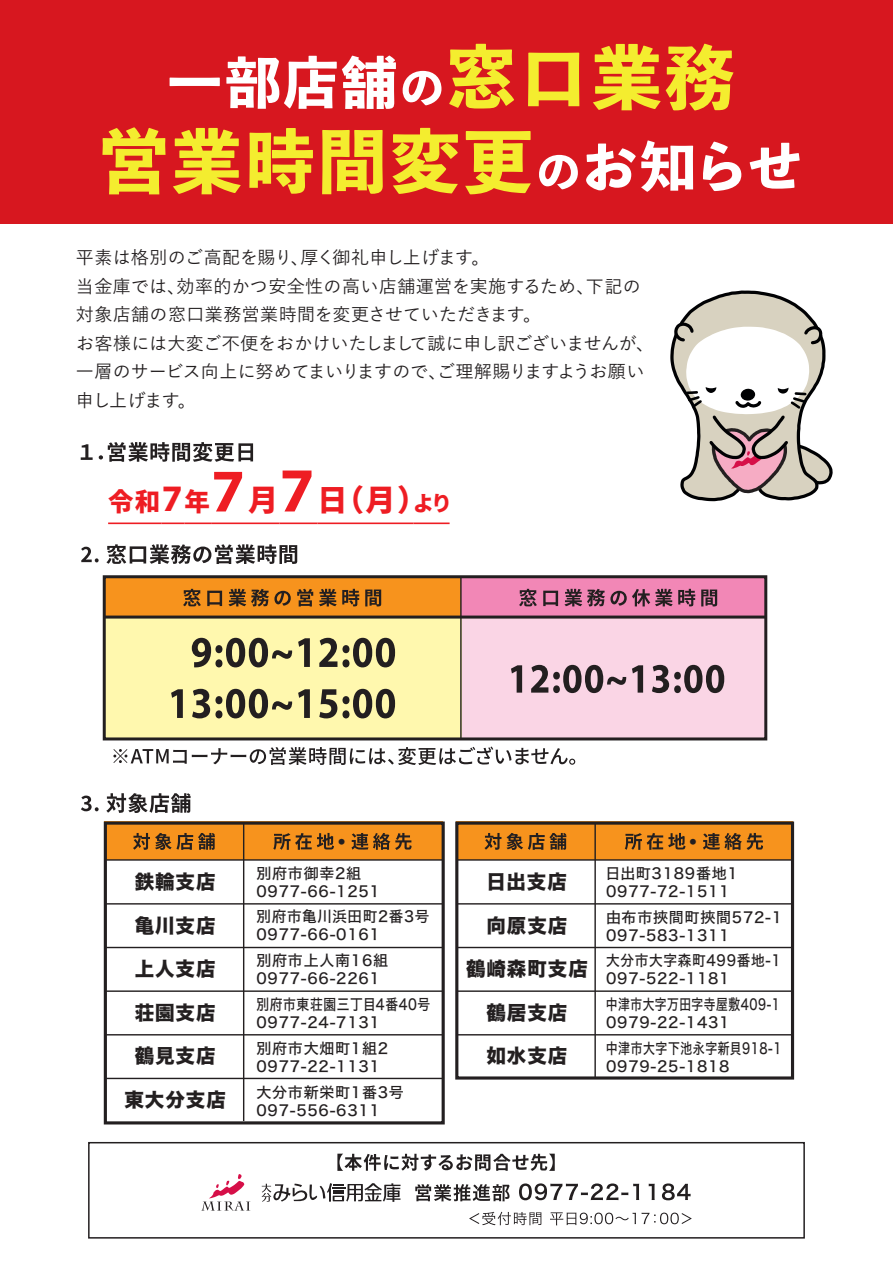
<style>
.page{position:relative;width:893px;height:1263px;background:#fff}
.page>*{position:absolute;margin:0;border:0;box-sizing:border-box;transform-origin:0 0}
.t1{font:800 30px "Source Han Sans JP";color:#ee1d23}
.t2{font:800 25.5px "Source Han Sans JP";color:#ee1d23}
.t3{font:19.5px "Hiragino Sans W8";letter-spacing:.05em;color:#231f20}
.t4{font:19.2px "Hiragino Sans W8";color:#231f20}
.t5{font:500 18px/28.5px "Yu Go";letter-spacing:.005em;color:#231f20}
.t6{font:15px/18px "Hiragino Sans W5";letter-spacing:.05em;color:#231f20}
.t7{font:15px/18px "Hiragino Sans W5";letter-spacing:.05em;color:#231f20;scale:.78 1}
.t8{font:15px/18px "Hiragino Sans W5";letter-spacing:.05em;color:#231f20;scale:.79 1}
.t9{font:15px/18px "Hiragino Sans W5";letter-spacing:.05em;color:#231f20;scale:.85 1}
.t10{font:15px/18px "Hiragino Sans W5";letter-spacing:.05em;color:#231f20;scale:.91 1}
.s1{font-family:"Myriad Pro";font-weight:700;font-size:60.9px}
.s2{font-family:"Myriad Pro";font-weight:700;font-size:63px}
.s3{font-size:21px}
.s4{font-family:"Myriad Pro";font-weight:700;font-size:37.5px}
</style>
<div class="page">
<div style="left:0;top:0;width:893px;height:223px;background:#d7171f"></div>
<svg style="left:170px;top:78px;width:50px;height:8px"></svg>
<svg style="left:226px;top:56px;width:170px;height:53px"></svg>
<svg style="left:403px;top:71px;width:38px;height:34px"></svg>
<svg style="left:449px;top:44px;width:65px;height:65px"></svg>
<svg style="left:528px;top:53px;width:51px;height:53px"></svg>
<svg style="left:593px;top:44px;width:140px;height:66px"></svg>
<svg style="left:102px;top:127px;width:64px;height:67px"></svg>
<svg style="left:173px;top:128px;width:68px;height:66px"></svg>
<svg style="left:249px;top:128px;width:64px;height:66px"></svg>
<svg style="left:322px;top:130px;width:61px;height:64px"></svg>
<svg style="left:392px;top:128px;width:66px;height:66px"></svg>
<svg style="left:465px;top:131px;width:66px;height:63px"></svg>
<svg style="left:539px;top:155px;width:39px;height:34px"></svg>
<svg style="left:586px;top:140px;width:107px;height:52px"></svg>
<svg style="left:703px;top:142px;width:38px;height:49px"></svg>
<svg style="left:750px;top:143px;width:50px;height:46px"></svg>
<svg style="left:81px;top:444px;width:12px;height:16px"></svg>
<svg style="left:99px;top:442px;width:154px;height:20px"></svg>
<div style="left:88px;top:1142px;width:717px;height:96px;border:2px solid #231f20"></div>
<svg style="left:337px;top:1154px;width:218px;height:17px"></svg>
<svg style="left:262px;top:1183px;width:139px;height:19px"></svg>
<svg style="left:201px;top:1174px;width:49px;height:37px"></svg>
<svg style="left:415px;top:1184px;width:95px;height:17px"></svg>
<svg style="left:519px;top:1183px;width:120px;height:17px"></svg>
<svg style="left:649px;top:1184px;width:6px;height:16px"></svg>
<svg style="left:662px;top:1183px;width:29px;height:17px"></svg>
<svg style="left:469px;top:1212px;width:72px;height:13px"></svg>
<svg style="left:550px;top:1212px;width:86px;height:13px"></svg>
<svg style="left:642px;top:1212px;width:50px;height:12px"></svg>
<div style="left:105px;top:821px;width:338px;height:39px;background:#f7931d"></div>
<div style="left:104px;top:821px;width:341px;height:303px;border:3px solid #231f20"></div>
<svg style="left:133px;top:833px;width:82px;height:17px"></svg>
<hr style="left:243px;top:823px;width:1px;height:298px;background:#231f20">
<hr style="left:106px;top:947px;width:337px;height:1px;background:#231f20">
<hr style="left:106px;top:903px;width:337px;height:1px;background:#231f20">
<hr style="left:106px;top:859px;width:337px;height:2px;background:#231f20">
<hr style="left:106px;top:990px;width:337px;height:2px;background:#231f20">
<hr style="left:106px;top:1034px;width:337px;height:1px;background:#231f20">
<hr style="left:106px;top:1078px;width:337px;height:1px;background:#231f20">
<svg style="left:273px;top:833px;width:61px;height:17px"></svg>
<svg style="left:351px;top:833px;width:61px;height:17px"></svg>
<svg style="left:81px;top:795px;width:18px;height:16px"></svg>
<svg style="left:106px;top:793px;width:85px;height:20px"></svg>
<div style="left:104px;top:616px;width:382px;height:122px;background:#fff8ae"></div>
<div style="left:104px;top:577px;width:382px;height:40px;background:#f7931d"></div>
<div style="left:462px;top:616px;width:304px;height:122px;background:#fad5e5"></div>
<div style="left:461px;top:577px;width:305px;height:40px;background:#f287b6"></div>
<div style="left:103px;top:575px;width:664px;height:165px;border:3px solid #231f20"></div>
<hr style="left:105px;top:615px;width:661px;height:3px;background:#231f20">
<svg style="left:183px;top:589px;width:18px;height:17px"></svg>
<svg style="left:207px;top:591px;width:15px;height:15px"></svg>
<svg style="left:228px;top:589px;width:63px;height:17px"></svg>
<svg style="left:297px;top:589px;width:16px;height:17px"></svg>
<svg style="left:319px;top:589px;width:40px;height:17px"></svg>
<svg style="left:365px;top:589px;width:16px;height:17px"></svg>
<svg style="left:519px;top:589px;width:18px;height:17px"></svg>
<svg style="left:543px;top:591px;width:15px;height:15px"></svg>
<svg style="left:564px;top:589px;width:131px;height:17px"></svg>
<svg style="left:701px;top:589px;width:16px;height:17px"></svg>
<svg style="left:192px;top:638px;width:100px;height:29px"></svg>
<svg style="left:298px;top:638px;width:12px;height:29px"></svg>
<svg style="left:319px;top:638px;width:76px;height:29px"></svg>
<svg style="left:171px;top:689px;width:12px;height:29px"></svg>
<svg style="left:192px;top:689px;width:100px;height:29px"></svg>
<svg style="left:298px;top:689px;width:12px;height:29px"></svg>
<svg style="left:319px;top:689px;width:76px;height:29px"></svg>
<svg style="left:511px;top:665px;width:11px;height:28px"></svg>
<svg style="left:531px;top:665px;width:95px;height:28px"></svg>
<svg style="left:632px;top:665px;width:11px;height:28px"></svg>
<svg style="left:652px;top:665px;width:72px;height:28px"></svg>
<svg style="left:113px;top:746px;width:462px;height:19px"></svg>
<svg style="left:81px;top:547px;width:18px;height:15px"></svg>
<svg style="left:106px;top:544px;width:191px;height:20px"></svg>
<hr style="left:460px;top:577px;width:2px;height:161px;background:#231f20">
<svg style="left:670px;top:290px;width:163px;height:212px"></svg>
<hr style="left:108px;top:522px;width:54px;height:2px;background:#ee1d23">
<hr style="left:162px;top:522px;width:22px;height:2px;background:#ee1d23">
<hr style="left:184px;top:522px;width:27px;height:2px;background:#ee1d23">
<hr style="left:211px;top:522px;width:37px;height:2px;background:#ee1d23">
<hr style="left:248px;top:522px;width:31px;height:2px;background:#ee1d23">
<hr style="left:279px;top:522px;width:39px;height:2px;background:#ee1d23">
<hr style="left:318px;top:522px;width:96px;height:2px;background:#ee1d23">
<hr style="left:414px;top:522px;width:36px;height:2px;background:#ee1d23">
<div style="left:456px;top:821px;width:336px;height:39px;background:#f7931d"></div>
<div style="left:455px;top:821px;width:339px;height:258px;border:3px solid #231f20"></div>
<svg style="left:484px;top:833px;width:82px;height:17px"></svg>
<hr style="left:594px;top:823px;width:2px;height:255px;background:#231f20">
<hr style="left:458px;top:947px;width:334px;height:1px;background:#231f20">
<hr style="left:458px;top:903px;width:334px;height:1px;background:#231f20">
<hr style="left:458px;top:859px;width:334px;height:2px;background:#231f20">
<hr style="left:458px;top:990px;width:334px;height:2px;background:#231f20">
<hr style="left:458px;top:1034px;width:334px;height:1px;background:#231f20">
<svg style="left:625px;top:833px;width:60px;height:17px"></svg>
<svg style="left:703px;top:833px;width:60px;height:17px"></svg>
<p class="t5" style="left:76px;top:241px;width:580px">平素は格別のご高配を賜り、厚く御礼申し上げます。<br>当金庫では、効率的かつ安全性の高い店舗運営を実施するため、下記の対象店舗の窓口業務営業時間を変更させていただきます。<br>お客様には大変ご不便をおかけいたしまして誠に申し訳ございませんが、一層のサービス向上に努めてまいりますので、ご理解賜りますようお願い申し上げます。</p>
<h1 class="t1" style="left:211px;top:484px;width:242px"><span class="s1">7</span>月<span class="s2">7</span>日（月）<span class="s3">より</span></h1>
<h2 class="t2" style="left:108px;top:488px;width:103px">令和<span class="s4">7</span>年</h2>
<p class="t3" style="left:135px;top:871px;width:82px">鉄輪支店</p>
<p class="t3" style="left:135px;top:914px;width:82px">亀川支店</p>
<p class="t3" style="left:135px;top:958px;width:82px">上人支店</p>
<p class="t3" style="left:135px;top:1001px;width:82px">荘園支店</p>
<p class="t3" style="left:135px;top:1045px;width:82px">鶴見支店</p>
<p class="t3" style="left:124px;top:1088px;width:103px">東大分支店</p>
<p class="t4" style="left:332px;top:831px;width:21px">・</p>
<p class="t6" style="left:256px;top:863px;width:125px">別府市御幸2組<br>0977-66-1251</p>
<p class="t6" style="left:256px;top:907px;width:174px">別府市亀川浜田町2番3号<br>0977-66-0161</p>
<p class="t6" style="left:256px;top:951px;width:133px">別府市上人南16組<br>0977-66-2261</p>
<p class="t9" style="left:256px;top:994px;width:206px">別府市東荘園三丁目4番40号<br>0977-24-7131</p>
<p class="t6" style="left:256px;top:1038px;width:133px">別府市大畑町1組2<br>0977-22-1131</p>
<p class="t6" style="left:256px;top:1082px;width:149px">大分市新栄町1番3号<br>097-556-6311</p>
<p class="t3" style="left:486px;top:871px;width:82px">日出支店</p>
<p class="t3" style="left:486px;top:914px;width:82px">向原支店</p>
<p class="t3" style="left:466px;top:958px;width:123px">鶴崎森町支店</p>
<p class="t3" style="left:486px;top:1001px;width:82px">鶴居支店</p>
<p class="t3" style="left:486px;top:1045px;width:82px">如水支店</p>
<p class="t4" style="left:684px;top:831px;width:21px">・</p>
<p class="t6" style="left:605px;top:863px;width:134px">日出町3189番地1<br>0977-72-1511</p>
<p class="t6" style="left:606px;top:907px;width:178px">由布市挾間町挾間572-1<br>097-583-1311</p>
<p class="t10" style="left:606px;top:951px;width:194px">大分市大字森町499番地-1<br>097-522-1181</p>
<p class="t7" style="left:606px;top:995px;width:225px">中津市大字万田字寺屋敷409-1<br>0979-22-1431</p>
<p class="t8" style="left:606px;top:1038px;width:224px">中津市大字下池永字新貝918-1<br>0979-25-1818</p>
</div>
